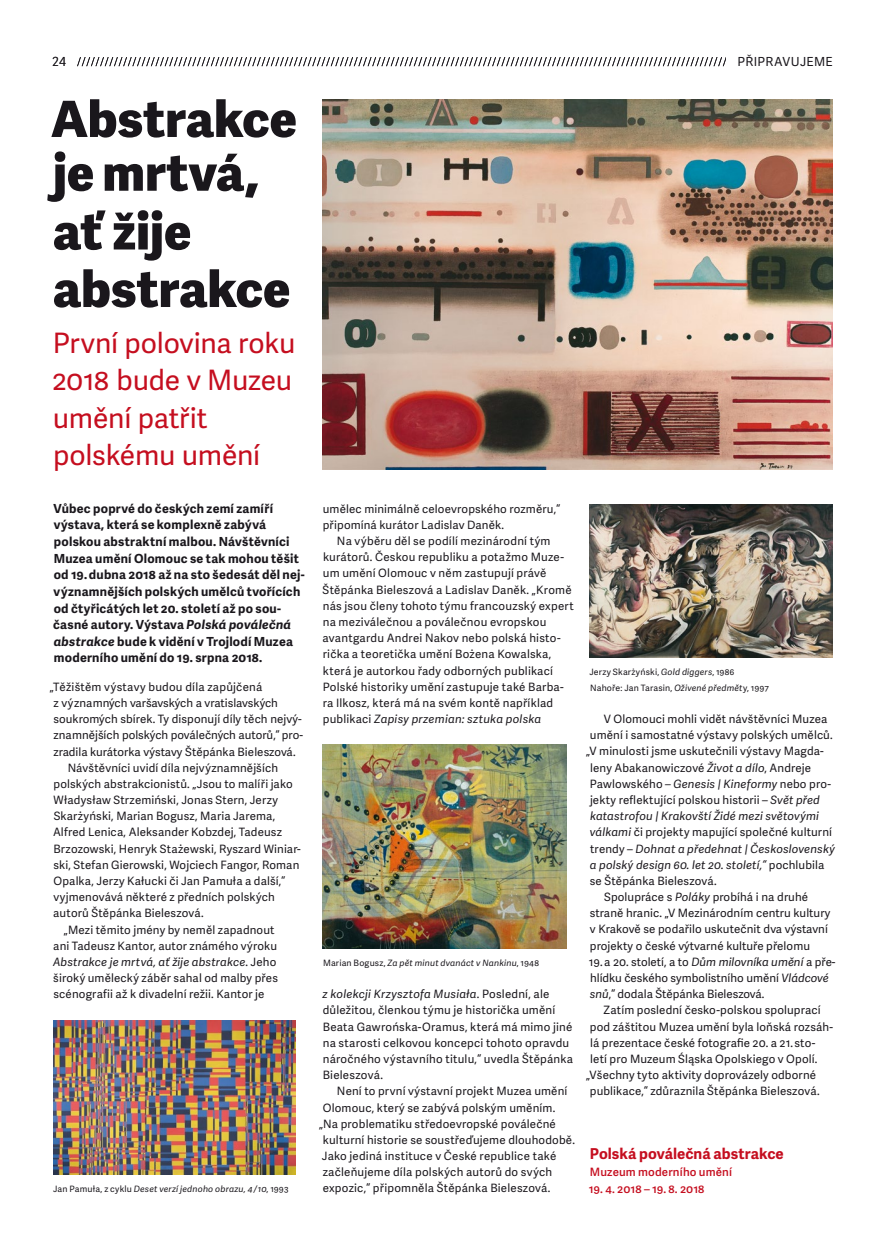
<style>
.page{position:relative;width:886px;height:1251px;background:#fff}
.page>*{position:absolute;margin:0;border:0;box-sizing:border-box;transform-origin:0 0}
.t1{font:800 50px/53.8px "Adelle Sans";color:#1a171c}
.t2{font:28.12px/37.5px "Adelle Sans";letter-spacing:-.01em;color:#c50e1f}
.t3{font:700 15px "Adelle Sans";color:#c50e1f}
.t4{font:700 12.5px/16.6px "Adelle Sans";letter-spacing:.02em;color:#1a171c}
.t5{font:12.5px "Adelle Sans";letter-spacing:.025em;color:#1a171c}
.t6{font:300 12.5px "Adelle Sans";color:#1a171c}
.t7{font:11.5px/16.1px "Adelle Sans";letter-spacing:.015em;color:#1a171c}
.t8{font:italic 11.5px "Adelle Sans";letter-spacing:.01em;color:#1a171c}
.t9{font:600 11.5px "Adelle Sans";letter-spacing:.01em;color:#c50e1f}
.t10{font:italic 8.75px "Adelle Sans";letter-spacing:.02em;color:#1a171c}
.t11{font:8.75px/16px "Adelle Sans";letter-spacing:.02em;color:#1a171c}
.s1{font-style:italic}
.s2{font-style:normal}
</style>
<div class="page">
<svg style="left:77px;top:57px;width:649px;height:9px"></svg>
<img style="left:322px;top:99px;width:511px;height:370px">
<img style="left:322px;top:744px;width:245px;height:204px">
<img style="left:53px;top:1020px;width:243px;height:154px">
<img style="left:589px;top:505px;width:244px;height:152px">
<p class="t6" style="left:52px;top:53px;width:16px">24</p>
<p class="t5" style="left:737px;top:53px;width:97px">PŘIPRAVUJEME</p>
<h1 class="t1" style="left:51px;top:90px;width:247px">Abstrakce je mrtvá,</h1>
<h1 class="t1" style="left:53px;top:201px;width:239px;line-height:57.5px">ať žije abstrakce</h1>
<h2 class="t2" style="left:52px;top:323px;width:245px">První polovina roku<br>2018 bude v Muzeu umění patřit polskému umění</h2>
<p class="t4" style="left:53px;top:499px;width:253px">Vůbec poprvé do českých zemí zamíří výstava, která se komplexně zabývá polskou abstraktní malbou. Návštěvníci Muzea umění Olomouc se tak mohou těšit od 19. dubna 2018 až na sto šedesát děl nej&shy;významnějších polských umělců tvořících od čtyřicátých let 20. století až po sou&shy;časné autory. Výstava <span class="s1">Polská poválečná abstrakce</span> bude k vidění v Trojlodí Muzea moderního umění do 19. srpna 2018.</p>
<p class="t7" style="left:50px;top:678px;width:214px">„Těžištěm výstavy budou díla zapůjčená</p>
<p class="t7" style="left:53px;top:694px;width:226px">z významných varšavských a vratislavských</p>
<p class="t7" style="left:54px;top:710px;width:250px">soukromých sbírek. Ty disponují díly těch nejvý-</p>
<p class="t7" style="left:53px;top:727px;width:251px">znamnějších polských poválečných autorů,“ pro-</p>
<p class="t7" style="left:53px;top:743px;width:244px">zradila kurátorka výstavy Štěpánka Bieleszová.</p>
<p class="t7" style="left:68px;top:759px;width:212px">Návštěvníci uvidí díla nejvýznamnějších</p>
<p class="t7" style="left:54px;top:775px;width:241px">polských abstrakcionistů. „Jsou to malíři jako</p>
<p class="t7" style="left:54px;top:791px;width:226px">Władysław Strzemiński, Jonas Stern, Jerzy</p>
<p class="t7" style="left:54px;top:808px;width:223px">Skarżyński, Marian Bogusz, Maria Jarema,</p>
<p class="t7" style="left:53px;top:824px;width:230px">Alfred Lenica, Aleksander Kobzdej, Tadeusz</p>
<p class="t7" style="left:54px;top:840px;width:249px">Brzozowski, Henryk Stażewski, Ryszard Winiar-</p>
<p class="t7" style="left:54px;top:856px;width:247px">ski, Stefan Gierowski, Wojciech Fangor, Roman</p>
<p class="t7" style="left:54px;top:872px;width:233px">Opalka, Jerzy Kałucki či Jan Pamuła a další,“</p>
<p class="t7" style="left:54px;top:889px;width:223px">vyjmenovává některé z předních polských</p>
<p class="t7" style="left:53px;top:905px;width:152px">autorů Štěpánka Bieleszová.</p>
<p class="t7" style="left:64px;top:921px;width:212px">„Mezi těmito jmény by neměl zapadnout</p>
<p class="t7" style="left:53px;top:937px;width:225px">ani Tadeusz Kantor, autor známého výroku</p>
<p class="t8" style="left:53px;top:953px;width:225px">Abstrakce je mrtvá, ať žije abstrakce<span class="s2">. Jeho</span></p>
<p class="t7" style="left:53px;top:969px;width:226px">široký umělecký záběr sahal od malby přes</p>
<p class="t7" style="left:54px;top:986px;width:212px">scénografii až k divadelní režii. Kantor je</p>
<p class="t10" style="left:53px;top:1183px;width:237px"><span class="s2">Jan Pamuła, z cyklu</span> Deset verzí jednoho obrazu, 4 /10<span class="s2">, 1993</span></p>
<p class="t7" style="left:323px;top:500px;width:239px">umělec minimálně celoevropského rozměru,“ připomíná kurátor Ladislav Daněk.</p>
<p class="t7" style="left:323px;top:532px;width:253px;text-indent:14px">Na výběru děl se podílí mezinárodní tým kurátorů. Českou republiku a potažmo Muze&shy;um umění Olomouc v něm zastupují právě Štěpánka Bieleszová a Ladislav Daněk. „Kromě nás jsou členy tohoto týmu francouzský expert na meziválečnou a poválečnou evropskou avantgardu Andrei Nakov nebo polská histo&shy;rička a teoretička umění Bożena Kowalska, která je autorkou řady odborných publikací Polské historiky umění zastupuje také Barba&shy;ra Ilkosz, která má na svém kontě například publikaci <span class="s1">Zapisy przemian: sztuka polska</span></p>
<p class="t10" style="left:323px;top:957px;width:217px"><span class="s2">Marian Bogusz,</span> Za pět minut dvanáct v Nankinu<span class="s2">, 1948</span></p>
<p class="t7" style="left:323px;top:986px;width:252px"><span class="s1">z kolekcji Krzysztofa Musiała</span>. Poslední, ale důležitou, členkou týmu je historička umění Beata Gawrońska-Oramus, která má mimo jiné na starosti celkovou koncepci tohoto opravdu náročného výstavního titulu,“ uvedla Štěpánka Bieleszová.</p>
<p class="t7" style="left:337px;top:1083px;width:232px">Není to první výstavní projekt Muzea umění</p>
<p class="t7" style="left:323px;top:1099px;width:234px">Olomouc, který se zabývá polským uměním.</p>
<p class="t7" style="left:319px;top:1115px;width:238px">„Na problematiku středoevropské poválečné</p>
<p class="t7" style="left:323px;top:1131px;width:253px">kulturní historie se soustřeďujeme dlouhodobě.</p>
<p class="t7" style="left:322px;top:1147px;width:236px">Jako jediná instituce v České republice také</p>
<p class="t7" style="left:323px;top:1164px;width:231px">začleňujeme díla polských autorů do svých</p>
<p class="t7" style="left:323px;top:1180px;width:229px">expozic,“ připomněla Štěpánka Bieleszová.</p>
<p class="t11" style="left:589px;top:664px;width:181px">Jerzy Skarżyński, <span class="s1">Gold diggers</span>, 1986<br>Nahoře: Jan Tarasin, <span class="s1">Oživené předmět</span>y, 1997</p>
<p class="t7" style="left:604px;top:710px;width:225px">V Olomouci mohli vidět návštěvníci Muzea</p>
<p class="t7" style="left:590px;top:727px;width:244px">umění i samostatné výstavy polských umělců.</p>
<p class="t7" style="left:586px;top:743px;width:239px">„V minulosti jsme uskutečnili výstavy Magda-</p>
<p class="t7" style="left:590px;top:759px;width:222px">leny Abakanowiczové <span class="s1">Život a dílo</span>, Andreje</p>
<p class="t7" style="left:590px;top:775px;width:243px">Pawlowského <span class="s1">– Genesis | Kineformy</span> nebo pro-</p>
<p class="t7" style="left:590px;top:791px;width:231px">jekty reflektující polskou historii – <span class="s1">Svět před</span></p>
<p class="t8" style="left:590px;top:808px;width:230px">katastrofou | Krakovští Židé mezi světovými</p>
<p class="t7" style="left:590px;top:824px;width:244px"><span class="s1">válkami</span> či projekty mapující společné kulturní</p>
<p class="t8" style="left:590px;top:840px;width:246px"><span class="s2">trendy –</span> Dohnat a předehnat | Československý</p>
<p class="t8" style="left:590px;top:856px;width:236px">a polský design 60. let 20. století,“ <span class="s2">pochlubila</span></p>
<p class="t7" style="left:590px;top:872px;width:128px">se Štěpánka Bieleszová.</p>
<p class="t7" style="left:604px;top:888px;width:205px">Spolupráce s <span class="s1">Poláky</span> probíhá i na druhé</p>
<p class="t7" style="left:590px;top:905px;width:242px">straně hranic. „V Mezinárodním centru kultury</p>
<p class="t7" style="left:590px;top:921px;width:240px">v Krakově se podařilo uskutečnit dva výstavní</p>
<p class="t7" style="left:590px;top:937px;width:222px">projekty o české výtvarné kultuře přelomu</p>
<p class="t7" style="left:589px;top:953px;width:248px">19. a 20. století, a to <span class="s1">Dům milovníka umění</span> a pře&shy;hlídku českého symbolistního umění <span class="s1">Vládcové snů</span>,“ dodala Štěpánka Bieleszová.</p>
<p class="t7" style="left:603px;top:1002px;width:218px">Zatím poslední česko-polskou spoluprací</p>
<p class="t7" style="left:590px;top:1018px;width:245px">pod záštitou Muzea umění byla loňská rozsáh-</p>
<p class="t7" style="left:590px;top:1034px;width:227px">lá prezentace české fotografie 20. a 21. sto-</p>
<p class="t7" style="left:590px;top:1050px;width:229px">letí pro Muzeum Śląska Opolskiego v Opolí.</p>
<p class="t7" style="left:586px;top:1066px;width:232px">„Všechny tyto aktivity doprovázely odborné</p>
<p class="t7" style="left:590px;top:1083px;width:231px">publikace,“ zdůraznila Štěpánka Bieleszová.</p>
<h3 class="t3" style="left:590px;top:1142px;width:195px">Polská poválečná abstrakce</h3>
<p class="t9" style="left:590px;top:1164px;width:144px">Muzeum moderního umění</p>
<p class="t9" style="left:589px;top:1180px;width:117px">19. 4. 2018 – 19. 8. 2018</p>
</div>
